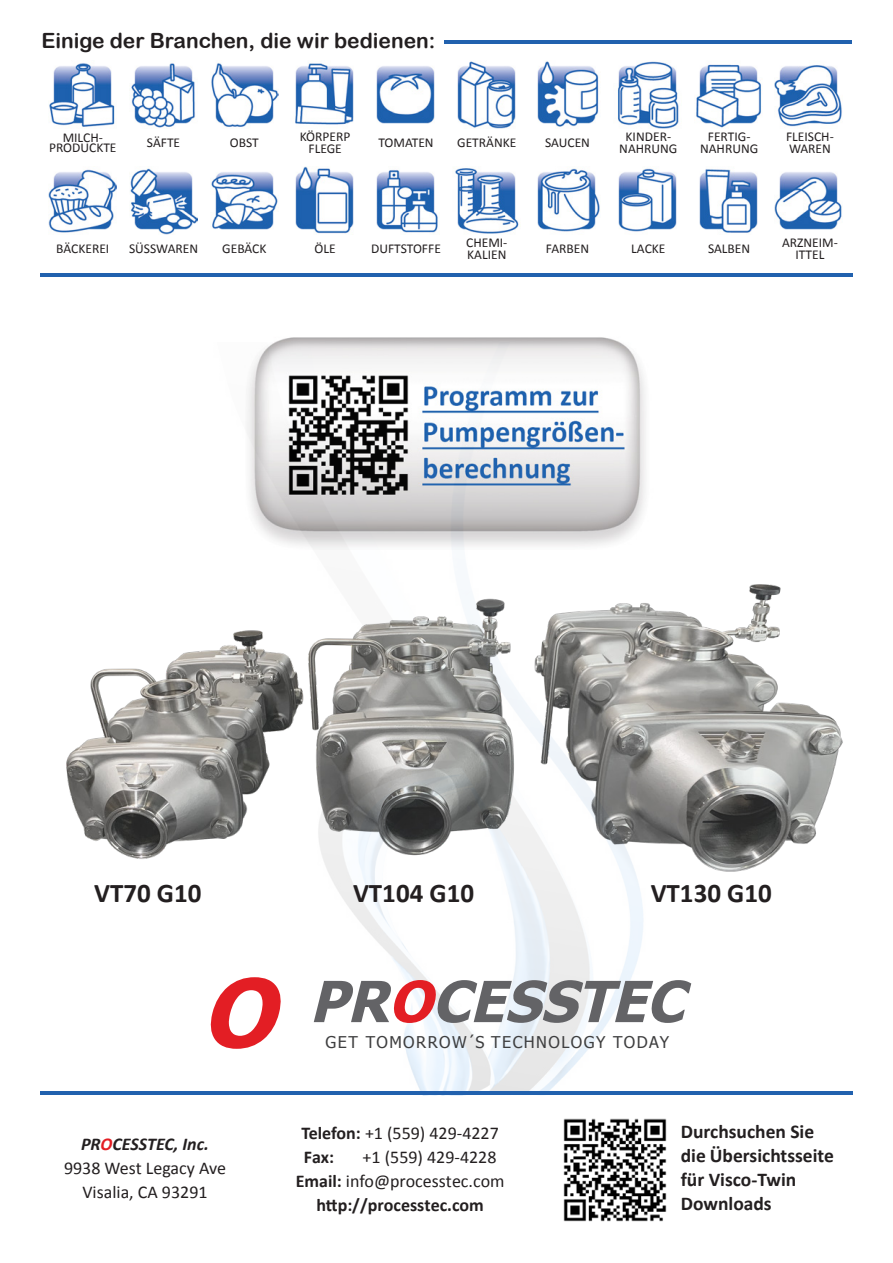
<style>
.page{position:relative;width:893px;height:1263px;background:#fff}
.page>*{position:absolute;margin:0;border:0;box-sizing:border-box;transform-origin:0 0}
.t1{font:italic 700 94.5px "Tahoma";color:#e31e24}
.t2{font:italic 700 56.7px "Tahoma";color:#636366}
.TOC_Subheader{font:700 27px "Calibri";color:#231f20}
.Main_Body_Text{font:21px "Arial Rounded MT Bold";color:#231f20}
.t3{font:700 19.5px/24px "Calibri";color:#231f20}
.t4{font:18px "Calibri";color:#231f20}
.t5{font:700 18px "Calibri";color:#231f20}
.t6{font:italic 700 18px "Calibri";color:#231f20}
.t7{font:16.2px "Tahoma";letter-spacing:.09em;color:#3e3e3f}
.TOC_Subheader-2{font:13.5px/12px "Calibri";color:#231f20;text-align:center}
.s1{color:#e31e24}
.s2{font-weight:700}
</style>
<div class="page">
<img style="left:276px;top:337px;width:343px;height:5px">
<img style="left:247px;top:342px;width:399px;height:749px">
<hr style="left:40px;top:1091px;width:813px;height:4px;background:#2161ae">
<img style="left:563px;top:1118px;width:104px;height:104px">
<img style="left:49px;top:63px;width:66px;height:64px">
<img style="left:131px;top:63px;width:64px;height:65px">
<img style="left:211px;top:63px;width:67px;height:64px">
<img style="left:295px;top:63px;width:59px;height:62px">
<img style="left:376px;top:66px;width:59px;height:58px">
<img style="left:457px;top:61px;width:59px;height:67px">
<img style="left:537px;top:61px;width:62px;height:66px">
<img style="left:618px;top:61px;width:61px;height:67px">
<img style="left:696px;top:64px;width:66px;height:64px">
<img style="left:775px;top:65px;width:67px;height:62px">
<img style="left:49px;top:169px;width:68px;height:64px">
<img style="left:130px;top:168px;width:67px;height:67px">
<img style="left:211px;top:172px;width:67px;height:58px">
<img style="left:295px;top:167px;width:59px;height:67px">
<img style="left:376px;top:170px;width:62px;height:63px">
<img style="left:455px;top:168px;width:64px;height:66px">
<img style="left:537px;top:168px;width:63px;height:64px">
<img style="left:618px;top:168px;width:59px;height:64px">
<img style="left:699px;top:169px;width:59px;height:64px">
<img style="left:775px;top:172px;width:68px;height:58px">
<hr style="left:445px;top:40px;width:407px;height:4px;background:#2161ae">
<hr style="left:40px;top:273px;width:812px;height:3px;background:#2161ae">
<img style="left:66px;top:575px;width:777px;height:305px">
<p class="Main_Body_Text" style="left:41px;top:28px;width:396px">Einige der Branchen, die wir bedienen:</p>
<p class="TOC_Subheader-2" style="left:49px;top:132px;width:69px;line-height:10.5px">MILCH-<br>PRODUCKTE</p>
<p class="TOC_Subheader-2" style="left:147px;top:136px;width:35px">SÄFTE</p>
<p class="TOC_Subheader-2" style="left:230px;top:136px;width:30px">OBST</p>
<p class="TOC_Subheader-2" style="left:300px;top:130px;width:52px">KÖRPERP<br>FLEGE</p>
<p class="TOC_Subheader-2" style="left:378px;top:136px;width:57px">TOMATEN</p>
<p class="TOC_Subheader-2" style="left:457px;top:136px;width:61px">GETRÄNKE</p>
<p class="TOC_Subheader-2" style="left:545px;top:136px;width:46px">SAUCEN</p>
<p class="TOC_Subheader-2" style="left:619px;top:130px;width:60px">KINDER-<br>NAHRUNG</p>
<p class="TOC_Subheader-2" style="left:700px;top:130px;width:60px">FERTIG-<br>NAHRUNG</p>
<p class="TOC_Subheader-2" style="left:786px;top:130px;width:49px;text-align:left">FLEISCH-<br>WAREN</p>
<p class="TOC_Subheader-2" style="left:56px;top:242px;width:55px">BÄCKEREI</p>
<p class="TOC_Subheader-2" style="left:129px;top:242px;width:71px">SÜSSWAREN</p>
<p class="TOC_Subheader-2" style="left:222px;top:242px;width:46px">GEBÄCK</p>
<p class="TOC_Subheader-2" style="left:315px;top:242px;width:23px">ÖLE</p>
<p class="TOC_Subheader-2" style="left:371px;top:242px;width:71px">DUFTSTOFFE</p>
<p class="TOC_Subheader-2" style="left:466px;top:236px;width:43px;text-align:left">CHEMI-<br>KALIEN</p>
<p class="TOC_Subheader-2" style="left:546px;top:242px;width:45px">FARBEN</p>
<p class="TOC_Subheader-2" style="left:631px;top:242px;width:36px">LACKE</p>
<p class="TOC_Subheader-2" style="left:708px;top:242px;width:44px">SALBEN</p>
<p class="TOC_Subheader-2" style="left:782px;top:236px;width:57px">ARZNEIM-<br>ITTEL</p>
<p class="TOC_Subheader" style="left:94px;top:874px;width:109px">VT70 G10</p>
<p class="TOC_Subheader" style="left:353px;top:874px;width:123px">VT104 G10</p>
<p class="TOC_Subheader" style="left:651px;top:874px;width:123px">VT130 G10</p>
<p class="t1" style="left:201px;top:947px;width:104px">O</p>
<p class="t2" style="left:309px;top:962px;width:394px">PR<span class="s1">O</span>CESSTEC</p>
<p class="t7" style="left:326px;top:1031px;width:345px">GET TOMORROW´S TECHNOLOGY TODAY</p>
<p class="t6" style="left:81px;top:1131px;width:130px">PR<span class="s1">O</span>CESSTEC, Inc.</p>
<p class="t4" style="left:64px;top:1155px;width:163px">9938 West Legacy Ave</p>
<p class="t4" style="left:82px;top:1179px;width:127px">Visalia, CA 93291</p>
<p class="t4" style="left:301px;top:1121px;width:199px"><span class="s2">Telefon:</span> +1 (559) 429-4227</p>
<p class="t5" style="left:304px;top:1145px;width:32px">Fax:</p>
<p class="t4" style="left:363px;top:1145px;width:135px">+1 (559) 429-4228</p>
<p class="t4" style="left:296px;top:1169px;width:210px"><span class="s2">Email:</span> info@processtec.com</p>
<p class="t5" style="left:316px;top:1193px;width:169px">http://processtec.com</p>
<p class="t3" style="left:681px;top:1119px;width:155px">Durchsuchen Sie die Übersichtsseite für Visco-Twin</p>
<p class="t3" style="left:681px;top:1191px;width:92px">Downloads</p>
</div>
